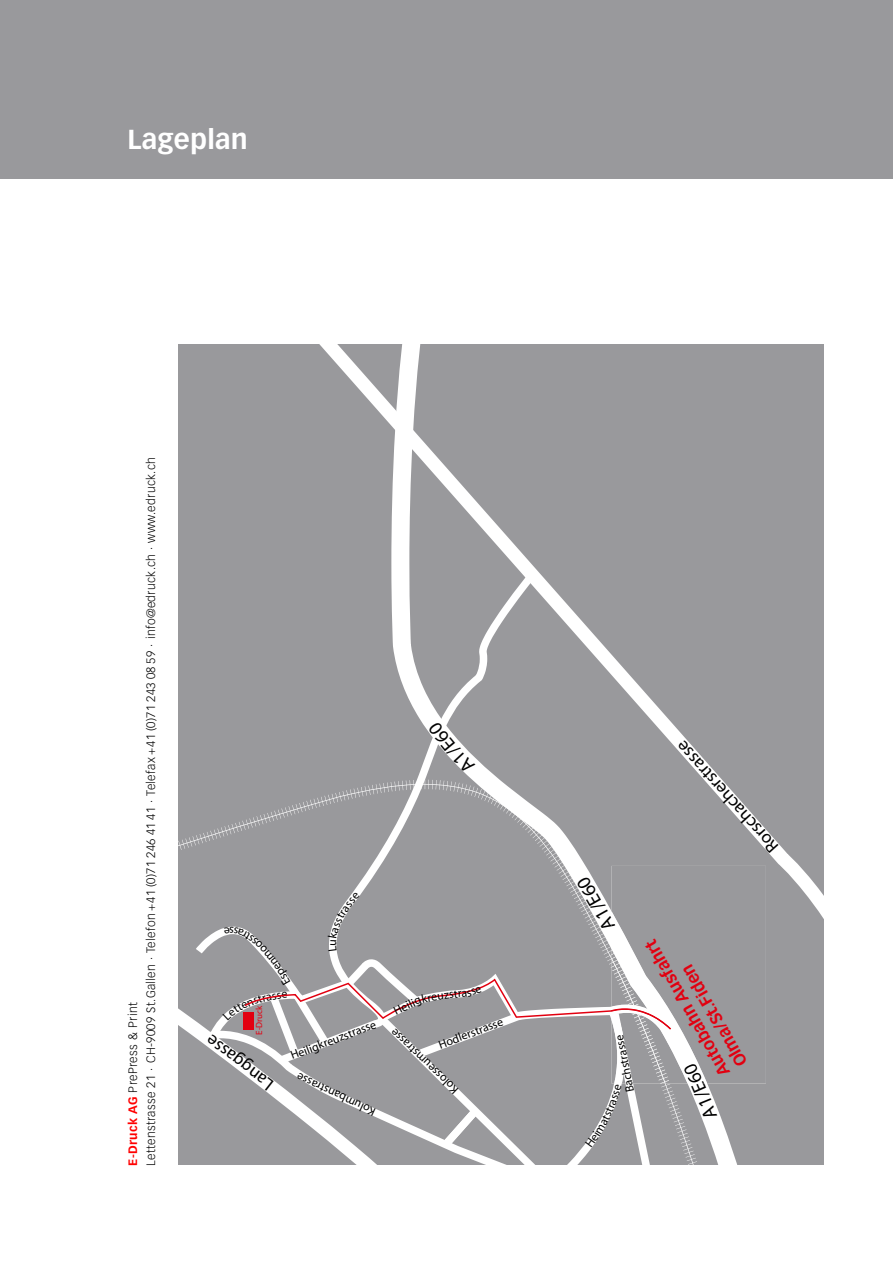
<style>
.page{position:relative;width:893px;height:1263px;background:#fff}
.page>*{position:absolute;margin:0;border:0;box-sizing:border-box;transform-origin:0 0}
.t1{font:700 27px "Vectora LH";letter-spacing:.01em;color:#fff}
.t2{font:18px "Myriad";color:#000}
.t3{font:700 16.5px/19.6px "Vectora LH";color:#e20010}
.t4{font:300 12px/18px "Vectora LH";letter-spacing:.03em;color:#000}
.t5{font:12px "Myriad";color:#000}
.t6{font:9px "Myriad";color:#e20010}
.s1{font-weight:700;color:#f00}
</style>
<div class="page">
<div style="left:0;top:0;width:893px;height:179px;background:#99999c"></div>
<div style="left:179px;top:344px;width:645px;height:821px;background:#99999c"></div>
<svg style="left:319px;top:344px;width:505px;height:740px"></svg>
<svg style="left:717px;top:784px;width:47px;height:381px"></svg>
<img style="left:717px;top:866px;width:49px;height:217px">
<svg style="left:428px;top:721px;width:47px;height:53px"></svg>
<svg style="left:179px;top:780px;width:538px;height:385px"></svg>
<h1 class="t1" style="left:128px;top:123px;width:122px">Lageplan</h1>
<p class="t4" style="left:124px;top:1166px;width:710px;rotate:-90deg"><span class="s1">E-Druck AG</span> PrePress &amp; Print<br>Lettenstrasse 21 . CH-9009 St.Gallen . Telefon +41 (0)71 246 41 41 . Telefax +41 (0)71 243 08 59 . info@edruck.ch . www.edruck.ch</p>
<p class="t6" style="left:255px;top:1035px;width:31px;rotate:-90deg">E-Druck</p>
<h2 class="t2" style="left:236px;top:1071px;width:44px;rotate:-143deg">gas es</h2>
<h2 class="t2" style="left:265px;top:1094px;width:39px;rotate:-142deg">Lang</h2>
<p class="t5" style="left:392px;top:1006px;width:30px;rotate:-26deg">Heilig</p>
<p class="t5" style="left:289px;top:1050px;width:92px;rotate:-21deg">Heiligkreuzstrasse</p>
<p class="t5" style="left:437px;top:1039px;width:69px;rotate:-20deg">Hodlerstrasse</p>
<p class="t5" style="left:425px;top:1069px;width:52px;rotate:-136deg">u t ar sse</p>
<p class="t5" style="left:452px;top:1096px;width:61px;rotate:-136deg">Kolosse ms</p>
<p class="t5" style="left:372px;top:1118px;width:87px;rotate:-155deg">oK mu l ab sn t r a s es</p>
<h2 class="t2" style="left:768px;top:856px;width:145px;rotate:-132deg">Rorschacherstrasse</h2>
<p class="t5" style="left:624px;top:1093px;width:60px;rotate:-101deg">Bachstrasse</p>
<h3 class="t3" style="left:717px;top:1080px;width:155px;rotate:-120deg">Autobahn Ausfahrt<br>Olma/St.Fiden</h3>
</div>
